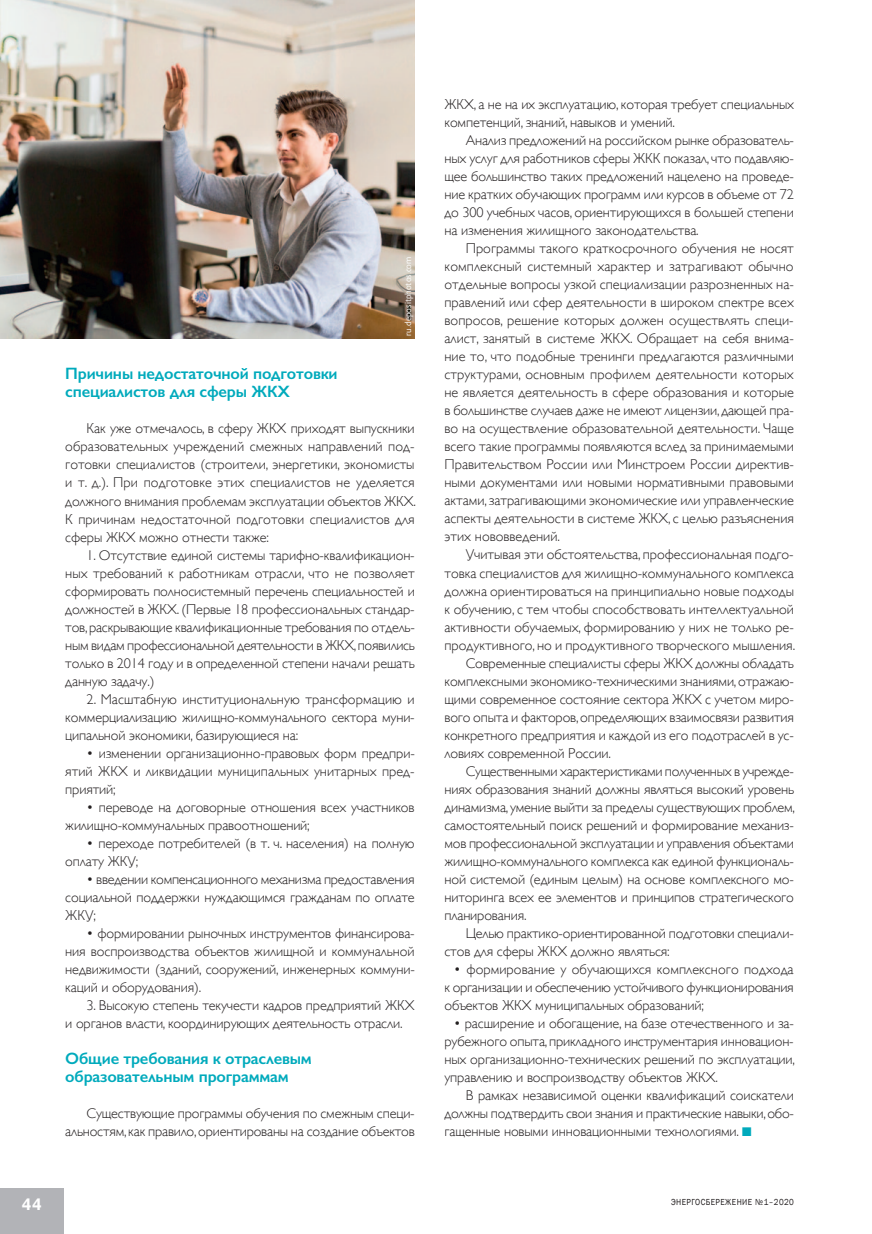
<style>
.page{position:relative;width:872px;height:1234px;background:#fff}
.page>*{position:absolute;margin:0;border:0;box-sizing:border-box;transform-origin:0 0}
.t1{font:600 16.5px/18px "Gill Sans";letter-spacing:-.01em;color:#00aabc}
.t2{font:700 16.5px "Pragmatica";color:#fff;scale:.89 1}
.t3{font:300 14.25px/18px "Gill Sans";letter-spacing:-.01em;color:#231f20;text-align:justify}
.t4{font:9px "Franklin Gothic";letter-spacing:.05em;color:#231f20;scale:.89 1}
.t5{font:300 9px "Bliss Pro";color:#fff}
</style>
<div class="page">
<div style="left:0;top:1188px;width:64px;height:45px;background:#b2b3b7"></div>
<img style="left:0;top:0;width:415px;height:339px">
<p class="t2" style="left:22px;top:1193px;width:24px">44</p>
<p class="t5" style="left:402px;top:335px;width:80px;rotate:-90deg">ru.depositphotos.com</p>
<p class="t1" style="left:65px;top:364px;width:274px">Причины недостаточной подготовки специалистов для сферы ЖКХ</p>
<p class="t3" style="left:65px;top:419px;width:352px;text-indent:21px">Как уже отмечалось, в сферу ЖКХ приходят выпускники образовательных учреждений смежных направлений под&shy;готовки специалистов (строители, энергетики, экономисты и т. д.). При подготовке этих специалистов не уделяется должного внимания проблемам эксплуатации объектов ЖКХ.<br>К причинам недостаточной подготовки специалистов для сферы ЖКХ можно отнести также:</p>
<p class="t3" style="left:65px;top:545px;width:351px;text-indent:21px">1. Отсутствие единой системы тарифно-квалификацион&shy;ных требований к работникам отрасли, что не позволяет сформировать полносистемный перечень специальностей и должностей в ЖКХ. (Первые 18 профессиональных стандар&shy;тов, раскрывающие квалификационные требования по отдель&shy;ным видам профессиональной деятельности в ЖКХ, появились только в 2014 году и в определенной степени начали решать данную задачу.)</p>
<p class="t3" style="left:65px;top:689px;width:351px;text-indent:21px">2. Масштабную институциональную трансформацию и коммерциализацию жилищно-коммунального сектора муни&shy;ципальной экономики, базирующиеся на:</p>
<p class="t3" style="left:65px;top:743px;width:351px;text-indent:21px">• изменении организационно-правовых форм предпри&shy;ятий ЖКХ и ликвидации муниципальных унитарных пред&shy;приятий;</p>
<p class="t3" style="left:65px;top:797px;width:351px;text-indent:21px">• переводе на договорные отношения всех участников жилищно-коммунальных правоотношений;</p>
<p class="t3" style="left:65px;top:833px;width:351px;text-indent:21px">• переходе потребителей (в т. ч. населения) на полную оплату ЖКУ;</p>
<p class="t3" style="left:65px;top:869px;width:351px;text-indent:21px">• введении компенсационного механизма предоставления социальной поддержки нуждающимся гражданам по оплате ЖКУ;</p>
<p class="t3" style="left:65px;top:923px;width:351px;text-indent:21px">• формировании рыночных инструментов финансирова&shy;ния воспроизводства объектов жилищной и коммунальной недвижимости (зданий, сооружений, инженерных коммуни&shy;каций и оборудования).</p>
<p class="t3" style="left:65px;top:995px;width:351px;text-indent:21px">3. Высокую степень текучести кадров предприятий ЖКХ и органов власти, координирующих деятельность отрасли.</p>
<p class="t1" style="left:65px;top:1048px;width:248px">Общие требования к отраслевым образовательным программам</p>
<p class="t3" style="left:65px;top:1103px;width:351px;text-align:right">Существующие программы обучения по смежным специ&shy;альностям, как правило, ориентированы на создание объектов</p>
<p class="t3" style="left:444px;top:95px;width:351px">ЖКХ, а не на их эксплуатацию, которая требует специальных компетенций, знаний, навыков и умений.</p>
<p class="t3" style="left:444px;top:131px;width:351px;text-indent:21px">Анализ предложений на российском рынке образователь&shy;ных услуг для работников сферы ЖКК показал, что подавляю&shy;щее большинство таких предложений нацелено на проведе&shy;ние кратких обучающих программ или курсов в объеме от 72 до 300 учебных часов, ориентирующихся в большей степени на изменения жилищного законодательства.</p>
<p class="t3" style="left:444px;top:239px;width:351px;text-indent:21px">Программы такого краткосрочного обучения не носят комплексный системный характер и затрагивают обычно отдельные вопросы узкой специализации разрозненных на&shy;правлений или сфер деятельности в широком спектре всех вопросов, решение которых должен осуществлять специ&shy;алист, занятый в системе ЖКХ. Обращает на себя внима&shy;ние то, что подобные тренинги предлагаются различными структурами, основным профилем деятельности которых не является деятельность в сфере образования и которые в большинстве случаев даже не имеют лицензии, дающей пра&shy;во на осуществление образовательной деятельности. Чаще всего такие программы появляются вслед за принимаемыми Правительством России или Минстроем России директив&shy;ными документами или новыми нормативными правовыми актами, затрагивающими экономические или управленческие аспекты деятельности в системе ЖКХ, с целью разъяснения этих нововведений.</p>
<p class="t3" style="left:466px;top:545px;width:329px">Учитывая эти обстоятельства, профессиональная подго-</p>
<p class="t3" style="left:444px;top:563px;width:351px">товка специалистов для жилищно-коммунального комплекса</p>
<p class="t3" style="left:444px;top:581px;width:351px">должна ориентироваться на принципиально новые подходы</p>
<p class="t3" style="left:444px;top:599px;width:351px">к обучению, с тем чтобы способствовать интеллектуальной</p>
<p class="t3" style="left:444px;top:617px;width:351px">активности обучаемых, формированию у них не только ре-</p>
<p class="t3" style="left:444px;top:635px;width:352px">продуктивного, но и продуктивного творческого мышления.</p>
<p class="t3" style="left:466px;top:653px;width:329px">Современные специалисты сферы ЖКХ должны обладать</p>
<p class="t3" style="left:444px;top:671px;width:351px">комплексными экономико-техническими знаниями, отражаю-</p>
<p class="t3" style="left:444px;top:689px;width:351px">щими современное состояние сектора ЖКХ с учетом миро-</p>
<p class="t3" style="left:444px;top:707px;width:351px">вого опыта и факторов, определяющих взаимосвязи развития</p>
<p class="t3" style="left:444px;top:725px;width:351px">конкретного предприятия и каждой из его подотраслей в ус-</p>
<p class="t3" style="left:444px;top:743px;width:168px">ловиях современной России.</p>
<p class="t3" style="left:466px;top:761px;width:329px">Существенными характеристиками полученных в учрежде-</p>
<p class="t3" style="left:444px;top:779px;width:351px">ниях образования знаний должны являться высокий уровень</p>
<p class="t3" style="left:444px;top:797px;width:352px">динамизма, умение выйти за пределы существующих проблем,</p>
<p class="t3" style="left:444px;top:815px;width:351px">самостоятельный поиск решений и формирование механиз-</p>
<p class="t3" style="left:444px;top:833px;width:351px">мов профессиональной эксплуатации и управления объектами</p>
<p class="t3" style="left:444px;top:851px;width:351px">жилищно-коммунального комплекса как единой функциональ-</p>
<p class="t3" style="left:444px;top:869px;width:351px">ной системой (единым целым) на основе комплексного мо-</p>
<p class="t3" style="left:444px;top:887px;width:351px">ниторинга всех ее элементов и принципов стратегического</p>
<p class="t3" style="left:444px;top:905px;width:84px">планирования.</p>
<p class="t3" style="left:466px;top:923px;width:329px">Целью практико-ориентированной подготовки специали-</p>
<p class="t3" style="left:444px;top:941px;width:227px">стов для сферы ЖКХ должно являться:</p>
<p class="t3" style="left:444px;top:959px;width:351px;text-indent:9px">• формирование у обучающихся комплексного подхода к организации и обеспечению устойчивого функционирования объектов ЖКХ муниципальных образований;</p>
<p class="t3" style="left:444px;top:1013px;width:352px;text-indent:9px">• расширение и обогащение, на базе отечественного и за&shy;рубежного опыта, прикладного инструментария инновацион&shy;ных организационно-технических решений по эксплуатации, управлению и воспроизводству объектов ЖКХ.</p>
<p class="t3" style="left:444px;top:1085px;width:351px;text-indent:21px">В рамках независимой оценки квалификаций соискатели должны подтвердить свои знания и практические навыки, обо&shy;гащенные новыми инновационными технологиями.</p>
<p class="t4" style="left:671px;top:1196px;width:139px">ЭНЕРГОСБЕРЕЖЕНИЕ №1–2020</p>
</div>
